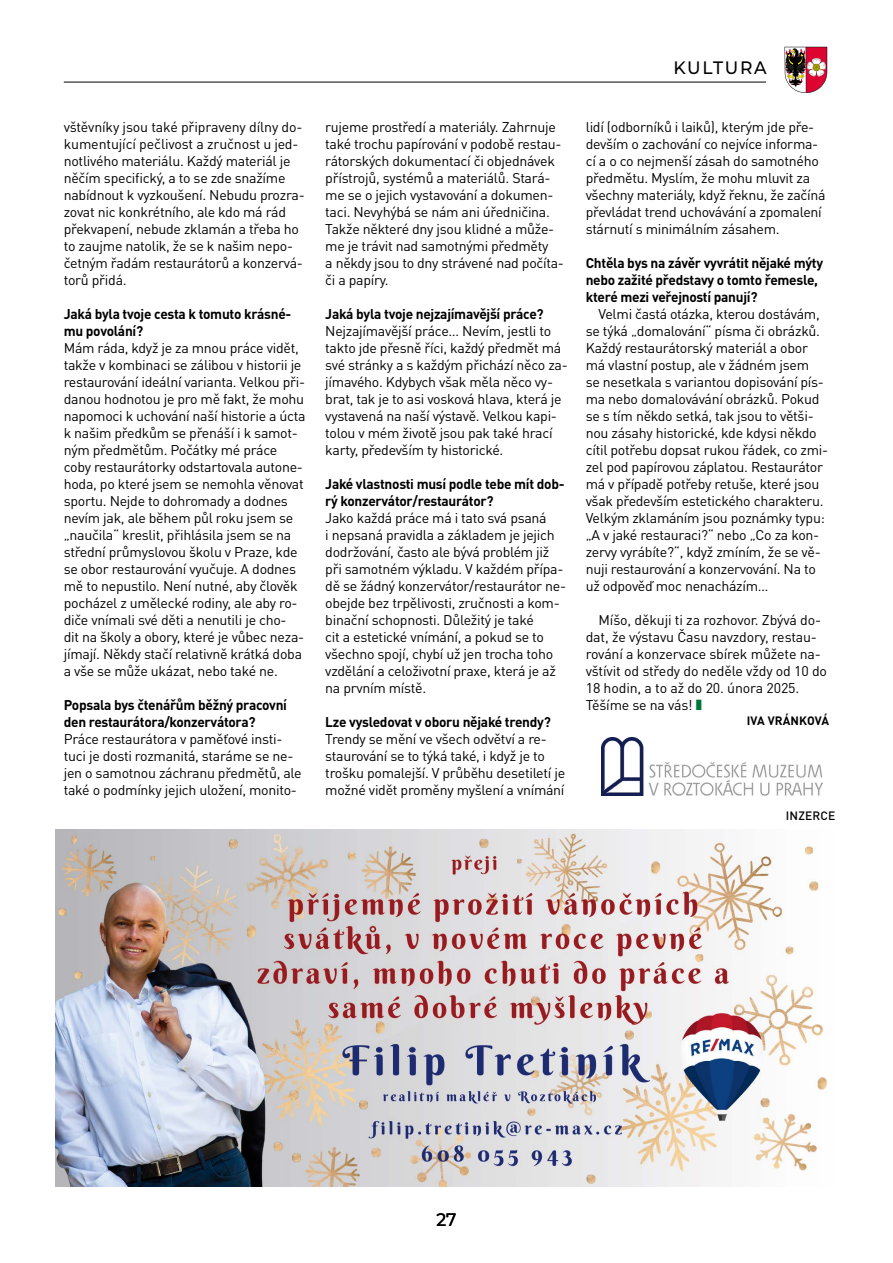
<style>
.page{position:relative;width:893px;height:1263px;background:#fff}
.page>*{position:absolute;margin:0;border:0;box-sizing:border-box;transform-origin:0 0}
.t1{font:500 18px "Montserrat";letter-spacing:.09em;color:#000;scale:.95 1}
.t2{font:13.95px/17px "DIN Pro";letter-spacing:-.02em;color:#000}
.t3{font:700 13.95px/17px "DIN Pro";letter-spacing:-.02em;color:#000}
.t4{font:700 12px "DIN Pro";letter-spacing:.01em;color:#000}
.t5{font:500 12px "DIN Pro";letter-spacing:.01em;color:#000}
.s1{color:#00763c}
</style>
<div class="page">
<img style="left:56px;top:830px;width:771px;height:357px">
<svg style="left:784px;top:47px;width:43px;height:46px"></svg>
<hr style="left:806px;top:47px;width:1px;height:46px;background:#000">
<hr style="left:64px;top:82px;width:702px;height:1px;background:#000">
<img style="left:601px;top:737px;width:221px;height:59px">
<p class="t2" style="left:64px;top:118px;width:242px">vštěvníky jsou také připraveny dílny do&shy;kumentující pečlivost a zručnost u jed&shy;notlivého materiálu. Každý materiál je něčím specifický, a to se zde snažíme nabídnout k vyzkoušení. Nebudu prozra&shy;zovat nic konkrétního, ale kdo má rád překvapení, nebude zklamán a třeba ho to zaujme natolik, že se k našim nepo&shy;četným řadám restaurátorů a konzervá&shy;torů přidá.</p>
<p class="t3" style="left:64px;top:304px;width:229px">Jaká byla tvoje cesta k tomuto krásné&shy;mu povolání?</p>
<p class="t2" style="left:64px;top:339px;width:243px">Mám ráda, když je za mnou práce vidět, takže v kombinaci se zálibou v historii je restaurování ideální varianta. Velkou při&shy;danou hodnotou je pro mě fakt, že mohu napomoci k uchování naší historie a úcta k našim předkům se přenáší i k samot&shy;ným předmětům. Počátky mé práce coby restaurátorky odstartovala autone&shy;hoda, po které jsem se nemohla věnovat sportu. Nejde to dohromady a dodnes nevím jak, ale během půl roku jsem se „naučila“ kreslit, přihlásila jsem se na střední průmyslovou školu v Praze, kde se obor restaurování vyučuje. A dodnes mě to nepustilo. Není nutné, aby člověk pocházel z umělecké rodiny, ale aby ro&shy;diče vnímali své děti a nenutili je cho-<br>dit na školy a obory, které je vůbec neza&shy;jímají. Někdy stačí relativně krátká doba a vše se může ukázat, nebo také ne.</p>
<p class="t3" style="left:64px;top:695px;width:225px">Popsala bys čtenářům běžný pracovní den restaurátora/konzervátora?</p>
<p class="t2" style="left:64px;top:730px;width:239px">Práce restaurátora v paměťové insti&shy;tuci je dosti rozmanitá, staráme se ne&shy;jen o samotnou záchranu předmětů, ale také o podmínky jejich uložení, monito-</p>
<p class="t2" style="left:325px;top:118px;width:240px">rujeme prostředí a materiály. Zahrnuje také trochu papírování v podobě restau&shy;rátorských dokumentací či objednávek přístrojů, systémů a materiálů. Stará&shy;me se o jejich vystavování a dokumen&shy;taci. Nevyhýbá se nám ani úředničina.<br>Takže některé dny jsou klidné a může&shy;me je trávit nad samotnými předměty<br>a někdy jsou to dny strávené nad počíta&shy;či a papíry.</p>
<p class="t3" style="left:325px;top:304px;width:220px">Jaká byla tvoje nejzajímavější práce?</p>
<p class="t2" style="left:325px;top:322px;width:244px">Nejzajímavější práce… Nevím, jestli to takto jde přesně říci, každý předmět má své stránky a s každým přichází něco za&shy;jímavého. Kdybych však měla něco vy&shy;brat, tak je to asi vosková hlava, která je vystavená na naší výstavě. Velkou kapi&shy;tolou v mém životě jsou pak také hrací karty, především ty historické.</p>
<p class="t3" style="left:325px;top:474px;width:241px">Jaké vlastnosti musí podle tebe mít dob&shy;rý konzervátor/restaurátor?</p>
<p class="t2" style="left:325px;top:509px;width:242px">Jako každá práce má i tato svá psaná<br>i nepsaná pravidla a základem je jejich dodržování, často ale bývá problém již při samotném výkladu. V každém přípa&shy;dě se žádný konzervátor/restaurátor ne&shy;obejde bez trpělivosti, zručnosti a kom&shy;binační schopnosti. Důležitý je také<br>cit a estetické vnímání, a pokud se to všechno spojí, chybí už jen trocha toho vzdělání a celoživotní praxe, která je až na prvním místě.</p>
<p class="t3" style="left:325px;top:712px;width:227px">Lze vysledovat v oboru nějaké trendy?</p>
<p class="t2" style="left:325px;top:730px;width:241px">Trendy se mění ve všech odvětví a re&shy;staurování se to týká také, i když je to trošku pomalejší. V průběhu desetiletí je možné vidět proměny myšlení a vnímání</p>
<p class="t1" style="left:673px;top:55px;width:100px">KULTURA</p>
<p class="t2" style="left:586px;top:118px;width:241px">lidí (odborníků i laiků), kterým jde pře&shy;devším o zachování co nejvíce informa&shy;cí a o co nejmenší zásah do samotného předmětu. Myslím, že mohu mluvit za všechny materiály, když řeknu, že začíná převládat trend uchovávání a zpomalení stárnutí s minimálním zásahem.</p>
<p class="t3" style="left:586px;top:253px;width:239px">Chtěla bys na závěr vyvrátit nějaké mýty nebo zažité představy o tomto řemesle, které mezi veřejností panují?</p>
<p class="t2" style="left:586px;top:305px;width:244px;text-indent:13px">Velmi častá otázka, kterou dostávám, se týká „domalování“ písma či obrázků.<br>Každý restaurátorský materiál a obor má vlastní postup, ale v žádném jsem<br>se nesetkala s variantou dopisování pís&shy;ma nebo domalovávání obrázků. Pokud se s tím někdo setká, tak jsou to větši&shy;nou zásahy historické, kde kdysi někdo cítil potřebu dopsat rukou řádek, co zmi&shy;zel pod papírovou záplatou. Restaurátor má v případě potřeby retuše, které jsou však především estetického charakteru.<br>Velkým zklamáním jsou poznámky typu: „A v jaké restauraci?“ nebo „Co za kon&shy;zervy vyrábíte?“, když zmíním, že se vě&shy;nuji restaurování a konzervování. Na to už odpověď moc nenacházím…</p>
<p class="t2" style="left:586px;top:611px;width:243px;text-indent:13px">Míšo, děkuji ti za rozhovor. Zbývá do&shy;dat, že výstavu Času navzdory, restau&shy;rování a konzervace sbírek můžete na&shy;vštívit od středy do neděle vždy od 10 do 18 hodin, a to až do 20. února 2025.<br>Těšíme se na vás! <span class="s1">❚</span></p>
<p class="t4" style="left:747px;top:711px;width:84px">IVA VRÁNKOVÁ</p>
<p class="t5" style="left:786px;top:806px;width:51px">INZERCE</p>
<p class="t1" style="left:436px;top:1208px;width:23px">27</p>
</div>
